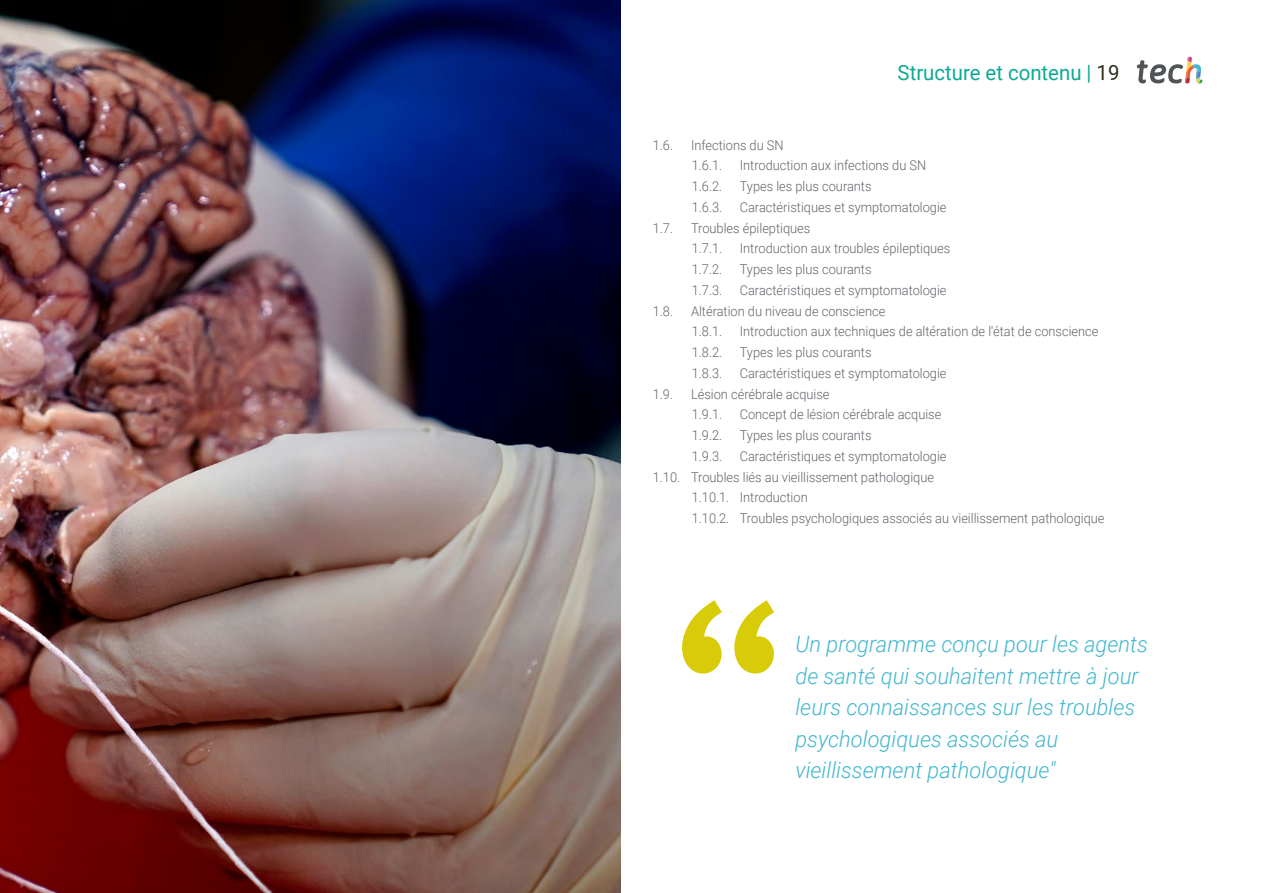
<style>
.page{position:relative;width:1263px;height:893px;background:#fff}
.page>*{position:absolute;margin:0;border:0;box-sizing:border-box;transform-origin:0 0}
.t1{font:italic 300 22.5px/31.5px "Roboto";color:#43b7cf}
.t2{font:21px "Roboto";color:#0ea996}
.t3{font:300 13.5px/20.7px "Roboto";color:#61646a;scale:.95 1}
.s1{color:#312e20}
</style>
<div class="page">
<img style="left:0;top:0;width:621px;height:893px">
<svg style="left:1137px;top:57px;width:65px;height:27px"></svg>
<svg style="left:682px;top:600px;width:92px;height:74px"></svg>
<h2 class="t2" style="left:898px;top:57px;width:223px">Structure et contenu | <span class="s1">19</span></h2>
<p class="t3" style="left:653px;top:134px;width:23px">1.6.</p>
<p class="t3" style="left:691px;top:134px;width:99px">Infections du SN<br>1.6.1.</p>
<p class="t3" style="left:740px;top:155px;width:198px">Introduction aux infections du SN</p>
<p class="t3" style="left:692px;top:175px;width:34px">1.6.2.</p>
<p class="t3" style="left:740px;top:175px;width:140px">Types les plus courants</p>
<p class="t3" style="left:692px;top:196px;width:34px">1.6.3.</p>
<p class="t3" style="left:740px;top:196px;width:219px">Caractéristiques et symptomatologie</p>
<p class="t3" style="left:653px;top:217px;width:23px">1.7.</p>
<p class="t3" style="left:691px;top:217px;width:127px">Troubles épileptiques<br>1.7.1.</p>
<p class="t3" style="left:740px;top:238px;width:223px">Introduction aux troubles épileptiques</p>
<p class="t3" style="left:692px;top:258px;width:34px">1.7.2.</p>
<p class="t3" style="left:740px;top:258px;width:140px">Types les plus courants</p>
<p class="t3" style="left:692px;top:279px;width:34px">1.7.3.</p>
<p class="t3" style="left:740px;top:279px;width:219px">Caractéristiques et symptomatologie</p>
<p class="t3" style="left:653px;top:300px;width:23px">1.8.</p>
<p class="t3" style="left:691px;top:300px;width:206px">Altération du niveau de conscience<br>1.8.1.</p>
<p class="t3" style="left:740px;top:321px;width:379px">Introduction aux techniques de altération de l'état de conscience</p>
<p class="t3" style="left:692px;top:341px;width:34px">1.8.2.</p>
<p class="t3" style="left:740px;top:341px;width:140px">Types les plus courants</p>
<p class="t3" style="left:692px;top:362px;width:34px">1.8.3.</p>
<p class="t3" style="left:740px;top:362px;width:219px">Caractéristiques et symptomatologie</p>
<p class="t3" style="left:653px;top:383px;width:23px">1.9.</p>
<p class="t3" style="left:691px;top:383px;width:147px">Lésion cérébrale acquise<br>1.9.1.</p>
<p class="t3" style="left:740px;top:404px;width:214px">Concept de lésion cérébrale acquise</p>
<p class="t3" style="left:692px;top:424px;width:34px">1.9.2.</p>
<p class="t3" style="left:740px;top:424px;width:140px">Types les plus courants</p>
<p class="t3" style="left:692px;top:445px;width:34px">1.9.3.</p>
<p class="t3" style="left:740px;top:445px;width:219px">Caractéristiques et symptomatologie</p>
<p class="t3" style="left:653px;top:466px;width:298px">1.10. Troubles liés au vieillissement pathologique</p>
<p class="t3" style="left:692px;top:487px;width:124px">1.10.1. Introduction</p>
<p class="t3" style="left:692px;top:507px;width:436px">1.10.2. Troubles psychologiques associés au vieillissement pathologique</p>
<h1 class="t1" style="left:795px;top:628px;width:354px">Un programme conçu pour les agents de santé qui souhaitent mettre à jour leurs connaissances sur les troubles psychologiques associés au vieillissement pathologique"</h1>
</div>
